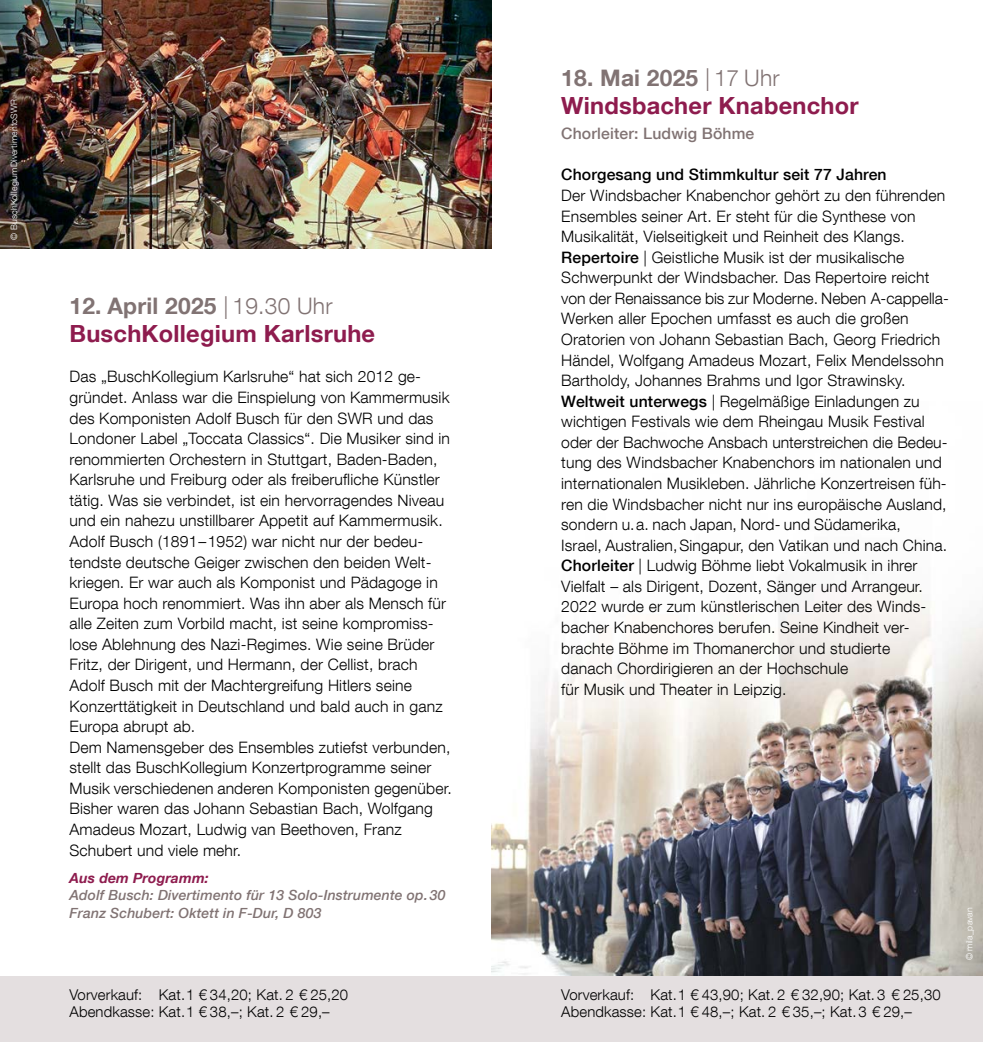
<style>
.page{position:relative;width:983px;height:1042px;background:#fff}
.page>*{position:absolute;margin:0;border:0;box-sizing:border-box;transform-origin:0 0}
.t1{font:700 23.62px "Helvetica Neue LT Com";letter-spacing:.01em;color:#8e1c4e}
.t2{font:700 22.75px "Helvetica Neue LT Com";letter-spacing:.01em;color:#817373}
.t3{font:300 15.75px/20.7px "Helvetica Neue LT Com";letter-spacing:.01em;color:#000}
.t4{font:500 15.75px "Helvetica Neue LT Com";letter-spacing:.01em;color:#000}
.t5{font:500 15.75px "Helvetica Neue LT Com";letter-spacing:.01em;color:#817373}
.t6{font:300 14.88px/17.5px "Helvetica Neue LT Com";letter-spacing:.01em;color:#000}
.t7{font:italic 500 14px/17.5px "Helvetica Neue LT Com";letter-spacing:.01em;color:#817373}
.t8{font:italic 700 14px "Helvetica Neue LT Com";letter-spacing:.01em;color:#8e1c4e}
.t9{font:300 8.75px "Helvetica Neue LT Com";letter-spacing:.015em;color:#fff}
.s1{font-weight:300}
.s2{font-weight:500}
</style>
<div class="page">
<div style="left:0;top:976px;width:491px;height:66px;background:#e4dfe0"></div>
<div style="left:491px;top:976px;width:491px;height:66px;background:#e4dfe0"></div>
<img style="left:0;top:0;width:491px;height:248px">
<img style="left:491px;top:581px;width:491px;height:394px">
<p class="t9" style="left:9px;top:240px;width:142px;rotate:-90deg">© BuschKollegiumDivertimentoSWR</p>
<h2 class="t2" style="left:69px;top:291px;width:264px">12. April 2025 <span class="s1">| 19.30 Uhr</span></h2>
<h1 class="t1" style="left:69px;top:319px;width:307px">BuschKollegium Karlsruhe</h1>
<p class="t3" style="left:69px;top:366px;width:383px">Das „BuschKollegium Karlsruhe“ hat sich 2012 ge&shy;gründet. Anlass war die Einspielung von Kammermusik des Komponisten Adolf Busch für den SWR und das Londoner Label „Toccata Classics“. Die Musiker sind in renommierten Orchestern in Stuttgart, Baden-Baden, Karlsruhe und Freiburg oder als freiberufliche Künstler tätig. Was sie verbindet, ist ein hervorragendes Niveau und ein nahezu unstillbarer Appetit auf Kammermusik.<br>Adolf Busch (1891–1952) war nicht nur der bedeu&shy;tendste deutsche Geiger zwischen den beiden Welt&shy;kriegen. Er war auch als Komponist und Pädagoge in Europa hoch renommiert. Was ihn aber als Mensch für alle Zeiten zum Vorbild macht, ist seine kompromiss&shy;lose Ablehnung des Nazi-Regimes. Wie seine Brüder Fritz, der Dirigent, und Hermann, der Cellist, brach Adolf Busch mit der Machtergreifung Hitlers seine Konzerttätigkeit in Deutschland und bald auch in ganz Europa abrupt ab.<br>Dem Namensgeber des Ensembles zutiefst verbunden, stellt das BuschKollegium Konzertprogramme seiner Musik verschiedenen anderen Komponisten gegenüber.<br>Bisher waren das Johann Sebastian Bach, Wolfgang Amadeus Mozart, Ludwig van Beethoven, Franz Schubert und viele mehr.</p>
<p class="t8" style="left:69px;top:869px;width:141px">Aus dem Programm:</p>
<p class="t7" style="left:69px;top:886px;width:377px">Adolf Busch: Divertimento für 13 Solo-Instrumente op. 30<br>Franz Schubert: Oktett in F-Dur, D 803</p>
<p class="t6" style="left:69px;top:985px;width:280px">Vorverkauf: Kat. 1 € 34,20; Kat. 2 € 25,20<br>Abendkasse: Kat.1 € 38,–; Kat. 2 € 29,–</p>
<h2 class="t2" style="left:561px;top:63px;width:220px">18. Mai 2025 <span class="s1">| 17 Uhr</span></h2>
<h1 class="t1" style="left:561px;top:90px;width:299px">Windsbacher Knabenchor</h1>
<p class="t5" style="left:561px;top:124px;width:194px">Chorleiter: Ludwig Böhme</p>
<p class="t4" style="left:561px;top:165px;width:327px">Chorgesang und Stimmkultur seit 77 Jahren</p>
<p class="t3" style="left:561px;top:185px;width:389px">Der Windsbacher Knabenchor gehört zu den führenden Ensembles seiner Art. Er steht für die Synthese von Musikalität, Vielseitigkeit und Reinheit des Klangs.<br><span class="s2">Repertoire</span> | Geistliche Musik ist der musikalische Schwerpunkt der Windsbacher. Das Repertoire reicht von der Renaissance bis zur Moderne. Neben A-cappella-Werken aller Epochen umfasst es auch die großen Oratorien von Johann Sebastian Bach, Georg Friedrich Händel, Wolfgang Amadeus Mozart, Felix Mendelssohn Bartholdy, Johannes Brahms und Igor Strawinsky.<br><span class="s2">Weltweit unterwegs</span> | Regelmäßige Einladungen zu wichtigen Festivals wie dem Rheingau Musik Festival oder der Bachwoche Ansbach unterstreichen die Bedeu&shy;tung des Windsbacher Knabenchors im nationalen und internationalen Musikleben. Jährliche Konzertreisen füh&shy;ren die Windsbacher nicht nur ins europäische Ausland, sondern u.a. nach Japan, Nord- und Südamerika,<br>Israel, Australien, Singapur, den Vatikan und nach China.<br><span class="s2">Chorleiter</span> | Ludwig Böhme liebt Vokalmusik in ihrer Vielfalt – als Dirigent, Dozent, Sänger und Arrangeur.<br>2022 wurde er zum künstlerischen Leiter des Winds&shy;bacher Knabenchores berufen. Seine Kindheit ver&shy;brachte Böhme im Thomanerchor und studierte<br>danach Chordirigieren an der Hochschule<br>für Musik und Theater in Leipzig.</p>
<p class="t6" style="left:561px;top:985px;width:381px">Vorverkauf: Kat. 1 € 43,90; Kat. 2 € 32,90; Kat. 3 € 25,30<br>Abendkasse: Kat.1 € 48,–; Kat. 2 € 35,–; Kat. 3 € 29,–</p>
<p class="t9" style="left:963px;top:960px;width:55px;rotate:-90deg">© mila_pavan</p>
</div>
